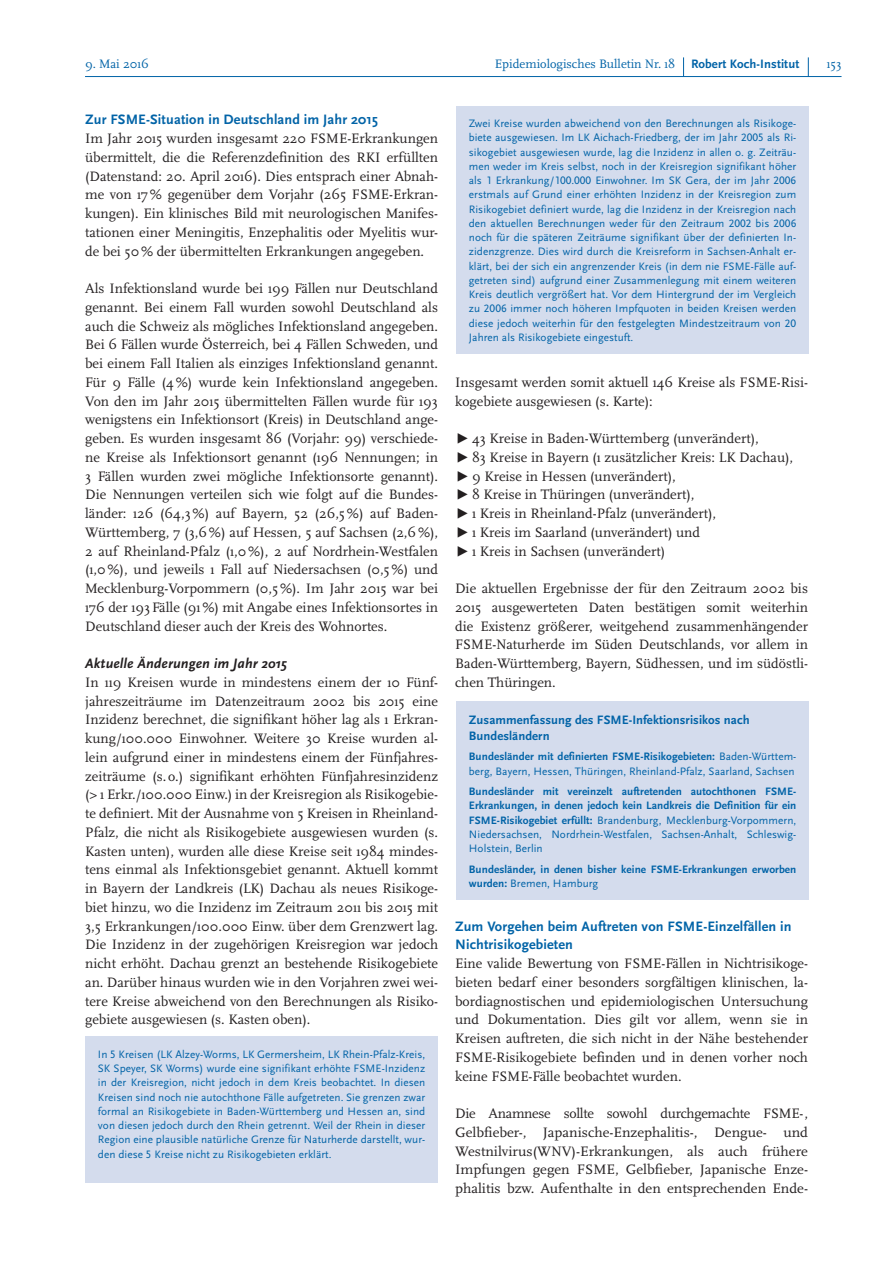
<style>
.page{position:relative;width:893px;height:1263px;background:#fff}
.page>*{position:absolute;margin:0;border:0;box-sizing:border-box;transform-origin:0 0}
.Fließtext{font:14.25px/18.8px "Scala Pro";color:#231f20;text-align:justify}
.Fließtext_Überschrif{font:700 14.25px/18.8px "Scala Sans Pro";letter-spacing:.01em;color:#0163a7}
.Fließtext_Überschrif-2{font:italic 700 14.25px "Scala Sans Pro";letter-spacing:.01em;color:#231f20}
.t1{font:12.75px "Scala Pro";color:#0163a7}
.Text_klein_P_300_Ü_8{font:700 12.75px "Scala Sans Pro";letter-spacing:.005em;color:#0163a7}
.Text_klein_P_300{font:11.25px/14.2px "Scala Sans Pro";letter-spacing:.005em;color:#0163a7;text-align:justify}
.Text_klein_P_300-2{font:700 11.25px/14.2px "Scala Sans Pro";letter-spacing:.005em;color:#0163a7;text-align:justify}
.s1{font-family:"Scala Sans Pro";font-weight:700}
.s2{font-family:"Scala Sans Pro"}
.s3{font-weight:700}
.s4{font-weight:400}
</style>
<div class="page">
<hr style="left:85px;top:76px;width:756px;height:1px;background:#0163a7">
<svg style="left:808px;top:57px;width:1px;height:19px"></svg>
<svg style="left:683px;top:57px;width:1px;height:19px"></svg>
<div style="left:85px;top:1037px;width:353px;height:146px;background:#d4dced"></div>
<div style="left:456px;top:702px;width:353px;height:198px;background:#d4dced"></div>
<div style="left:456px;top:106px;width:353px;height:248px;background:#d4dced"></div>
<p class="t1" style="left:85px;top:56px;width:65px">9. Mai 2016</p>
<p class="t1" style="left:495px;top:56px;width:306px">Epidemiologisches Bulletin Nr. 18 <span class="s1">Robert Koch-Institut</span></p>
<p class="t1" style="left:827px;top:56px;width:16px">153</p>
<p class="Fließtext_Überschrif" style="left:85px;top:110px;width:294px">Zur FSME-Situation in Deutschland im Jahr 2015</p>
<p class="Fließtext" style="left:85px;top:129px;width:354px">Im Jahr 2015 wurden insgesamt 220 FSME-Erkrankungen übermittelt, die die Referenzdefinition des RKI erfüllten (Datenstand: 20. April 2016). Dies entsprach einer Abnah&shy;me von 17% gegenüber dem Vorjahr (265 FSME-Erkran&shy;kungen). Ein klinisches Bild mit neurologischen Manifes&shy;tationen einer Meningitis, Enzephalitis oder Myelitis wur&shy;de bei 50% der übermittelten Erkrankungen angegeben.</p>
<p class="Fließtext" style="left:85px;top:279px;width:354px">Als Infektionsland wurde bei 199 Fällen nur Deutschland genannt. Bei einem Fall wurden sowohl Deutschland als auch die Schweiz als mögliches Infektionsland angegeben.<br>Bei 6 Fällen wurde Österreich, bei 4 Fällen Schweden, und bei einem Fall Italien als einziges Infektionsland genannt.<br>Für 9 Fälle (4%) wurde kein Infektionsland angegeben.<br>Von den im Jahr 2015 übermittelten Fällen wurde für 193 wenigstens ein Infektionsort (Kreis) in Deutschland ange&shy;geben. Es wurden insgesamt 86 (Vorjahr: 99) verschiede&shy;ne Kreise als Infektionsort genannt (196 Nennungen; in 3 Fällen wurden zwei mögliche Infektionsorte genannt).<br>Die Nennungen verteilen sich wie folgt auf die Bundes&shy;länder: 126 (64,3%) auf Bayern, 52 (26,5%) auf Baden-Württemberg, 7 (3,6%) auf Hessen, 5 auf Sachsen (2,6%), 2 auf Rheinland-Pfalz (1,0%), 2 auf Nordrhein-Westfalen (1,0%), und jeweils 1 Fall auf Niedersachsen (0,5%) und Mecklenburg-Vorpommern (0,5%). Im Jahr 2015 war bei 176 der 193Fälle (91%) mit Angabe eines Infektionsortes in Deutschland dieser auch der Kreis des Wohnortes.</p>
<p class="Fließtext_Überschrif-2" style="left:85px;top:655px;width:203px">Aktuelle Änderungen im Jahr 2015</p>
<p class="Fließtext" style="left:85px;top:673px;width:354px">In 119 Kreisen wurde in mindestens einem der 10 Fünf&shy;jahreszeiträume im Datenzeitraum 2002 bis 2015 eine Inzidenz berechnet, die signifikant höher lag als 1 Erkran&shy;kung/100.000 Einwohner. Weitere 30 Kreise wurden al&shy;lein aufgrund einer in mindestens einem der Fünfjahres&shy;zeiträume (s.o.) signifikant erhöhten Fünfjahresinzidenz (&gt; 1 Erkr./100.000 Einw.) in der Kreisregion als Risikogebie&shy;te definiert. Mit der Ausnahme von 5 Kreisen in Rheinland-Pfalz, die nicht als Risikogebiete ausgewiesen wurden (s.<br>Kasten unten), wurden alle diese Kreise seit 1984 mindes&shy;tens einmal als Infektionsgebiet genannt. Aktuell kommt in Bayern der Landkreis (LK) Dachau als neues Risikoge&shy;biet hinzu, wo die Inzidenz im Zeitraum 2011 bis 2015 mit 3,5 Erkrankungen/100.000 Einw. über dem Grenzwert lag.<br>Die Inzidenz in der zugehörigen Kreisregion war jedoch nicht erhöht. Dachau grenzt an bestehende Risikogebiete an. Darüber hinaus wurden wie in den Vorjahren zwei wei&shy;tere Kreise abweichend von den Berechnungen als Risiko&shy;gebiete ausgewiesen (s. Kasten oben).</p>
<p class="Text_klein_P_300" style="left:98px;top:1047px;width:329px">In 5 Kreisen (LK Alzey-Worms, LK Germersheim, LK Rhein-Pfalz-Kreis, SK Speyer, SK Worms) wurde eine signifikant erhöhte FSME-Inzidenz in der Kreisregion, nicht jedoch in dem Kreis beobachtet. In diesen Kreisen sind noch nie autochthone Fälle aufgetreten. Sie grenzen zwar formal an Risikogebiete in Baden-Württemberg und Hessen an, sind von diesen jedoch durch den Rhein getrennt. Weil der Rhein in dieser Region eine plausible natürliche Grenze für Naturherde darstellt, wur&shy;den diese 5 Kreise nicht zu Risikogebieten erklärt.</p>
<p class="Text_klein_P_300" style="left:469px;top:116px;width:329px">Zwei Kreise wurden abweichend von den Berechnungen als Risikoge&shy;biete ausgewiesen. Im LK Aichach-Friedberg, der im Jahr 2005 als Ri&shy;sikogebiet ausgewiesen wurde, lag die Inzidenz in allen o. g. Zeiträu&shy;men weder im Kreis selbst, noch in der Kreisregion signifikant höher als 1 Erkrankung/100.000 Einwohner. Im SK Gera, der im Jahr 2006 erstmals auf Grund einer erhöhten Inzidenz in der Kreisregion zum Risikogebiet definiert wurde, lag die Inzidenz in der Kreisregion nach den aktuellen Berechnungen weder für den Zeitraum 2002 bis 2006 noch für die späteren Zeiträume signifikant über der definierten In&shy;zidenzgrenze. Dies wird durch die Kreisreform in Sachsen-Anhalt er&shy;klärt, bei der sich ein angrenzender Kreis (in dem nie FSME-Fälle auf&shy;getreten sind) aufgrund einer Zusammenlegung mit einem weiteren Kreis deutlich vergrößert hat. Vor dem Hintergrund der im Vergleich zu 2006 immer noch höheren Impfquoten in beiden Kreisen werden diese jedoch weiterhin für den festgelegten Mindestzeitraum von 20<br>Jahren als Risikogebiete eingestuft.</p>
<p class="Fließtext" style="left:455px;top:373px;width:354px">Insgesamt werden somit aktuell 146 Kreise als FSME-Risi&shy;kogebiete ausgewiesen (s. Karte):</p>
<p class="Fließtext" style="left:455px;top:429px;width:305px"><span class="s2">▶</span> 43 Kreise in Baden-Württemberg (unverändert),</p>
<p class="Fließtext" style="left:455px;top:448px;width:339px"><span class="s2">▶</span> 83 Kreise in Bayern (1 zusätzlicher Kreis: LK Dachau),</p>
<p class="Fließtext" style="left:455px;top:466px;width:222px"><span class="s2">▶</span> 9 Kreise in Hessen (unverändert),</p>
<p class="Fließtext" style="left:455px;top:485px;width:241px"><span class="s2">▶</span> 8 Kreise in Thüringen (unverändert),</p>
<p class="Fließtext" style="left:455px;top:504px;width:262px"><span class="s2">▶</span> 1 Kreis in Rheinland-Pfalz (unverändert),</p>
<p class="Fließtext" style="left:455px;top:523px;width:246px"><span class="s2">▶</span> 1 Kreis im Saarland (unverändert) und</p>
<p class="Fließtext" style="left:455px;top:541px;width:212px"><span class="s2">▶</span> 1 Kreis in Sachsen (unverändert)</p>
<p class="Fließtext" style="left:455px;top:579px;width:354px">Die aktuellen Ergebnisse der für den Zeitraum 2002 bis 2015 ausgewerteten Daten bestätigen somit weiterhin die Existenz größerer, weitgehend zusammenhängender FSME-Naturherde im Süden Deutschlands, vor allem in Baden-Württemberg, Bayern, Südhessen, und im südöstli&shy;chen Thüringen.</p>
<p class="Text_klein_P_300_Ü_8" style="left:469px;top:712px;width:282px">Zusammenfassung des FSME-Infektionsrisikos nach</p>
<p class="Text_klein_P_300_Ü_8" style="left:469px;top:728px;width:82px">Bundesländern</p>
<p class="Text_klein_P_300" style="left:469px;top:749px;width:329px"><span class="s3">Bundesländer mit definierten FSME-Risikogebieten:</span> Baden-Württem&shy;berg, Bayern, Hessen, Thüringen, Rheinland-Pfalz, Saarland, Sachsen</p>
<p class="Text_klein_P_300-2" style="left:469px;top:784px;width:329px">Bundesländer mit vereinzelt auftretenden autochthonen FSME-Erkrankungen, in denen jedoch kein Landkreis die Definition für ein FSME-Risikogebiet erfüllt: <span class="s4">Brandenburg, Mecklenburg-Vorpommern, Niedersachsen, Nordrhein-Westfalen, Sachsen-Anhalt, Schleswig-Holstein, Berlin</span></p>
<p class="Text_klein_P_300-2" style="left:469px;top:862px;width:329px">Bundesländer, in denen bisher keine FSME-Erkrankungen erworben wurden: <span class="s4">Bremen, Hamburg</span></p>
<p class="Fließtext_Überschrif" style="left:455px;top:917px;width:338px">Zum Vorgehen beim Auftreten von FSME-Einzelfällen in<br>Nichtrisikogebieten</p>
<p class="Fließtext" style="left:455px;top:954px;width:354px">Eine valide Bewertung von FSME-Fällen in Nichtrisikoge&shy;bieten bedarf einer besonders sorgfältigen klinischen, la&shy;bordiagnostischen und epidemiologischen Untersuchung und Dokumentation. Dies gilt vor allem, wenn sie in Kreisen auftreten, die sich nicht in der Nähe bestehender FSME-Risikogebiete befinden und in denen vorher noch keine FSME-Fälle beobachtet wurden.</p>
<p class="Fließtext" style="left:455px;top:1104px;width:354px">Die Anamnese sollte sowohl durchgemachte FSME-, Gelbfieber-, Japanische-Enzephalitis-, Dengue- und Westnilvirus(WNV)-Erkrankungen, als auch frühere Impfungen gegen FSME, Gelbfieber, Japanische Enze&shy;phalitis bzw. Aufenthalte in den entsprechenden Ende-</p>
</div>
